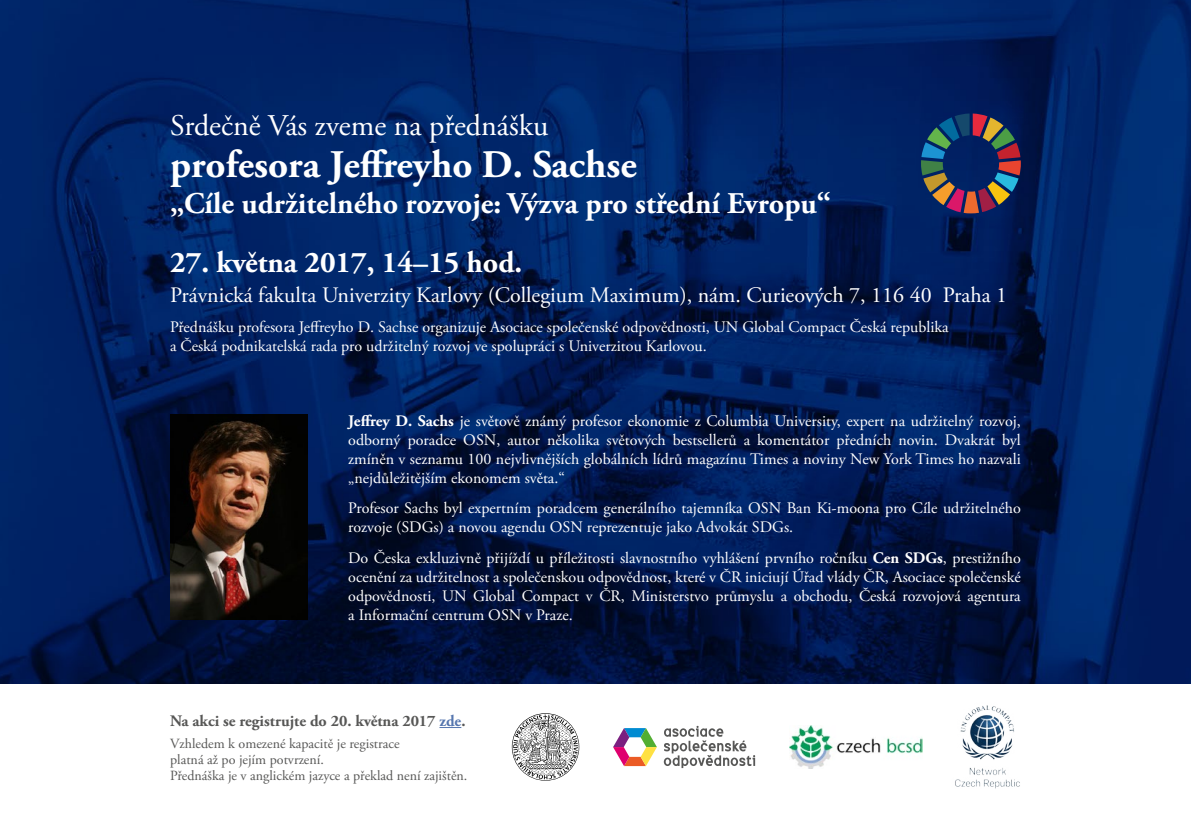
<style>
.page{position:relative;width:1191px;height:840px;background:#fff}
.page>*{position:absolute;margin:0;border:0;box-sizing:border-box;transform-origin:0 0}
.t1{font:700 39px "Adobe Garamond Pro";color:#fff}
.t2{font:700 30px "Adobe Garamond Pro";color:#fff}
.t3{font:30px "Adobe Garamond Pro";color:#fff}
.t4{font:22px "Adobe Garamond Pro";color:#fff}
.t5{font:16px/19px "Adobe Garamond Pro";color:#fff}
.t6{font:700 16px "Adobe Garamond Pro";color:#575756}
.t7{font:14px/16px "Adobe Garamond Pro";color:#575756}
.s1{font-weight:700}
.s2{color:#5576af}
</style>
<div class="page">
<img style="left:0;top:0;width:1191px;height:682px">
<svg style="left:613px;top:728px;width:44px;height:37px"></svg>
<svg style="left:664px;top:725px;width:91px;height:42px"></svg>
<img style="left:789px;top:725px;width:133px;height:43px">
<img style="left:955px;top:705px;width:65px;height:84px">
<svg style="left:512px;top:713px;width:67px;height:67px"></svg>
<img style="left:170px;top:414px;width:137px;height:205px">
<svg style="left:921px;top:113px;width:99px;height:100px;background:#3e425b"></svg>
<h2 class="t3" style="left:170px;top:108px;width:380px">Srdečně Vás zveme na přednášku</h2>
<h1 class="t1" style="left:170px;top:142px;width:468px">profesora Jeffreyho D. Sachse</h1>
<h2 class="t2" style="left:170px;top:186px;width:662px">„Cíle udržitelného rozvoje: Výzva pro střední Evropu“</h2>
<h2 class="t2" style="left:170px;top:245px;width:354px">27. května 2017, 14–15 hod.</h2>
<h3 class="t4" style="left:170px;top:281px;width:838px">Právnická fakulta Univerzity Karlovy (Collegium Maximum), nám. Curieových 7, 116 40 Praha 1</h3>
<p class="t5" style="left:170px;top:318px;width:780px">Přednášku profesora Jeffreyho D. Sachse organizuje Asociace společenské odpovědnosti, UN Global Compact Česká republika a Česká podnikatelská rada pro udržitelný rozvoj ve spolupráci s Univerzitou Karlovou.</p>
<p class="t5" style="left:348px;top:412px;width:674px;text-align:justify"><span class="s1">Jeffrey D. Sachs</span> je světově známý profesor ekonomie z Columbia University, expert na udržitelný rozvoj, odborný poradce OSN, autor několika světových bestsellerů a komentátor předních novin. Dvakrát byl zmíněn v seznamu 100 nejvlivnějších globálních lídrů magazínu Times a noviny New York Times ho nazvali „nejdůležitějším ekonomem světa.“</p>
<p class="t5" style="left:348px;top:499px;width:674px">Profesor Sachs byl expertním poradcem generálního tajemníka OSN Ban Ki-moona pro Cíle udržitelného rozvoje (SDGs) a novou agendu OSN reprezentuje jako Advokát SDGs.</p>
<p class="t5" style="left:348px;top:548px;width:674px;text-align:justify">Do Česka exkluzivně přijíždí u příležitosti slavnostního vyhlášení prvního ročníku <span class="s1">Cen SDGs</span>, prestižního ocenění za udržitelnost a společenskou odpovědnost, které v ČR iniciují Úřad vlády ČR, Asociace společenské odpovědnosti, UN Global Compact v ČR, Ministerstvo průmyslu a obchodu, Česká rozvojová agentura a Informační centrum OSN v Praze.</p>
<p class="t6" style="left:170px;top:711px;width:297px">Na akci se registrujte do 20. května 2017 <span class="s2">zde</span>.</p>
<p class="t7" style="left:170px;top:735px;width:299px">Vzhledem k omezené kapacitě je registrace<br>platná až po jejím potvrzení.<br>Přednáška je v anglickém jazyce a překlad není zajištěn.</p>
</div>
